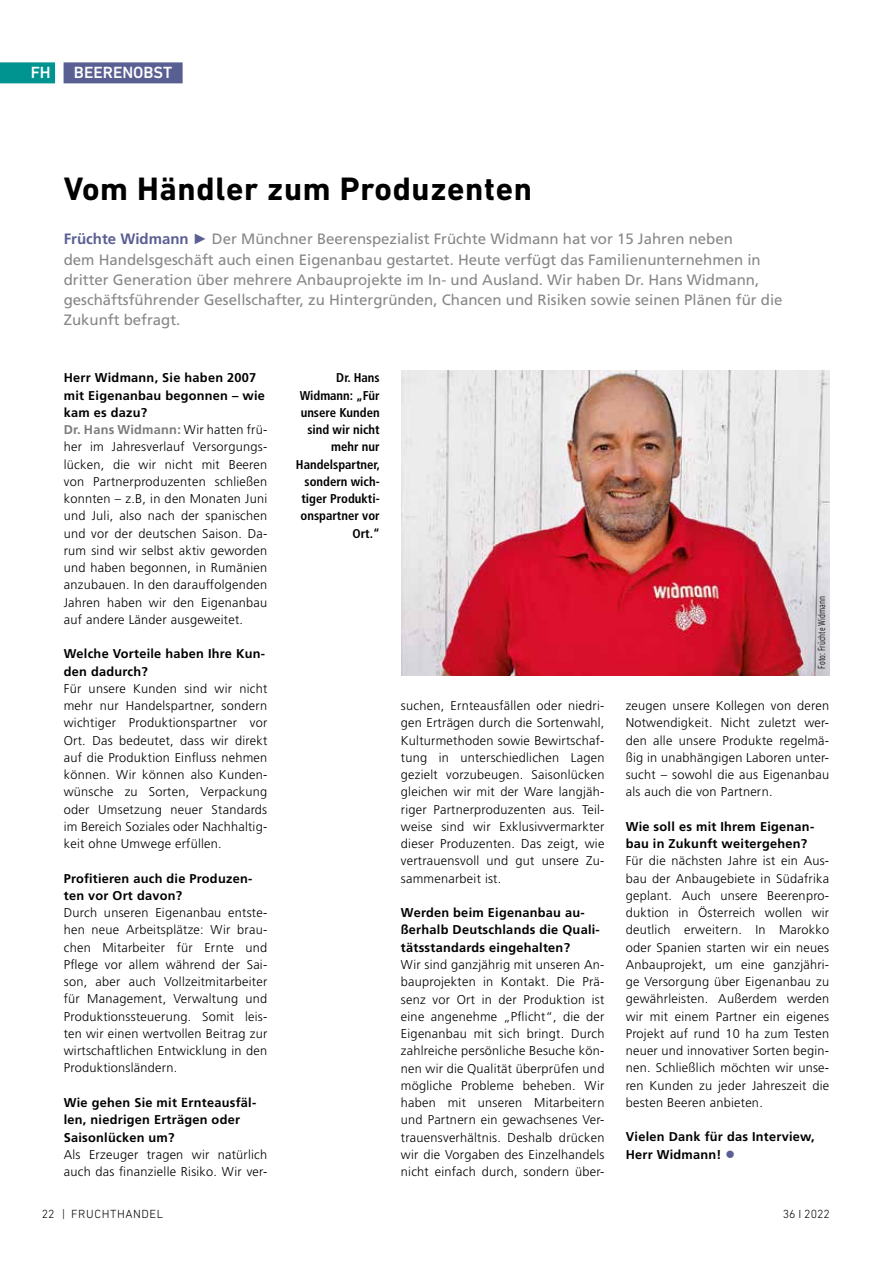
<style>
.page{position:relative;width:893px;height:1263px;background:#fff}
.page>*{position:absolute;margin:0;border:0;box-sizing:border-box;transform-origin:0 0}
.t1{font:700 33px "DIN Next LT Pro";letter-spacing:.02em;color:#000}
.t2{font:500 16.5px "DIN Next LT Pro";color:#fff}
.t3{font:15px/20.2px "Frutiger LT";color:#878787}
.t4{font:300 12.75px/17.2px "Frutiger LT";letter-spacing:.02em;color:#000;text-align:justify}
.t5{font:700 12.75px/17.2px "Frutiger LT";letter-spacing:.02em;color:#000}
.t6{font:700 condensed 12.75px/17.2px "Frutiger LT";color:#000;text-align:right}
.t7{font:300 12px "DIN Next LT Pro";letter-spacing:.05em;color:#000}
.t8{font:300 condensed 10.5px "DIN Next LT Pro";color:#000}
.s1{font-weight:700;color:#5a5f93}
.s2{font-family:"Arial";color:#5a5f93}
.s3{font-weight:700}
.s4{font-weight:700;color:#7c7b7b}
.s5{color:#5a5f93}
</style>
<div class="page">
<div style="left:0;top:62px;width:55px;height:21px;background:#009490"></div>
<div style="left:64px;top:62px;width:119px;height:21px;background:#5a5f93"></div>
<img style="left:401px;top:370px;width:428px;height:306px">
<p class="t2" style="left:31px;top:63px;width:22px">FH</p>
<p class="t2" style="left:74px;top:63px;width:100px">BEERENOBST</p>
<h1 class="t1" style="left:64px;top:170px;width:470px">Vom Händler zum Produzenten</h1>
<p class="t3" style="left:64px;top:229px;width:720px"><span class="s1">Früchte Widmann</span> <span class="s2">►</span> Der Münchner Beerenspezialist Früchte Widmann hat vor 15 Jahren neben<br>dem Handelsgeschäft auch einen Eigenanbau gestartet. Heute verfügt das Familienunternehmen in dritter Generation über mehrere Anbauprojekte im In- und Ausland. Wir haben Dr. Hans Widmann, geschäftsführender Gesellschafter, zu Hintergründen, Chancen und Risiken sowie seinen Plänen für die Zukunft befragt.</p>
<p class="t4" style="left:64px;top:369px;width:205px;text-align:left"><span class="s3">Herr Widmann, Sie haben 2007 mit Eigenanbau begonnen – wie kam es dazu?<br></span><span class="s4">Dr. Hans Widmann:</span> Wir hatten frü&shy;her im Jahresverlauf Versorgungs&shy;lücken, die wir nicht mit Beeren von Partnerproduzenten schließen konnten – z.B, in den Monaten Juni und Juli, also nach der spanischen und vor der deutschen Saison. Da&shy;rum sind wir selbst aktiv geworden und haben begonnen, in Rumänien anzubauen. In den darauffolgenden<br>Jahren haben wir den Eigenanbau auf andere Länder ausgeweitet.</p>
<p class="t5" style="left:64px;top:645px;width:203px">Welche Vorteile haben Ihre Kun&shy;den dadurch?</p>
<p class="t4" style="left:64px;top:680px;width:205px">Für unsere Kunden sind wir nicht mehr nur Handelspartner, sondern wichtiger Produktionspartner vor Ort. Das bedeutet, dass wir direkt auf die Produktion Einfluss nehmen können. Wir können also Kunden&shy;wünsche zu Sorten, Verpackung oder Umsetzung neuer Standards im Bereich Soziales oder Nachhaltig&shy;keit ohne Umwege erfüllen.</p>
<p class="t5" style="left:64px;top:870px;width:190px">Profitieren auch die Produzen&shy;ten vor Ort davon?</p>
<p class="t4" style="left:64px;top:904px;width:205px">Durch unseren Eigenanbau entste&shy;hen neue Arbeitsplätze: Wir brau&shy;chen Mitarbeiter für Ernte und Pflege vor allem während der Sai&shy;son, aber auch Vollzeitmitarbeiter für Management, Verwaltung und Produktionssteuerung. Somit leis&shy;ten wir einen wertvollen Beitrag zur wirtschaftlichen Entwicklung in den Produktionsländern.</p>
<p class="t5" style="left:64px;top:1094px;width:194px">Wie gehen Sie mit Ernteausfäl&shy;len, niedrigen Erträgen oder<br>Saisonlücken um?</p>
<p class="t4" style="left:64px;top:1146px;width:205px">Als Erzeuger tragen wir natürlich auch das finanzielle Risiko. Wir ver-</p>
<p class="t6" style="left:296px;top:369px;width:86px">Dr. Hans<br>Widmann: „Für unsere Kunden sind wir nicht mehr nur<br>Handelspartner, sondern wich&shy;tiger Produkti&shy;onspartner vor<br>Ort.“</p>
<p class="t4" style="left:401px;top:697px;width:205px">suchen, Ernteausfällen oder niedri&shy;gen Erträgen durch die Sortenwahl, Kulturmethoden sowie Bewirtschaf&shy;tung in unterschiedlichen Lagen gezielt vorzubeugen. Saisonlücken gleichen wir mit der Ware langjäh&shy;riger Partnerproduzenten aus. Teil&shy;weise sind wir Exklusivvermarkter dieser Produzenten. Das zeigt, wie vertrauensvoll und gut unsere Zu&shy;sammenarbeit ist.</p>
<p class="t5" style="left:401px;top:904px;width:200px">Werden beim Eigenanbau au&shy;ßerhalb Deutschlands die Quali&shy;tätsstandards eingehalten?</p>
<p class="t4" style="left:401px;top:956px;width:205px">Wir sind ganzjährig mit unseren An&shy;bauprojekten in Kontakt. Die Prä&shy;senz vor Ort in der Produktion ist eine angenehme „Pflicht“, die der Eigenanbau mit sich bringt. Durch zahlreiche persönliche Besuche kön&shy;nen wir die Qualität überprüfen und mögliche Probleme beheben. Wir haben mit unseren Mitarbeitern und Partnern ein gewachsenes Ver&shy;trauensverhältnis. Deshalb drücken wir die Vorgaben des Einzelhandels nicht einfach durch, sondern über-</p>
<p class="t8" style="left:816px;top:668px;width:74px;rotate:-90deg">Foto: Früchte Widmann</p>
<p class="t4" style="left:626px;top:697px;width:205px">zeugen unsere Kollegen von deren Notwendigkeit. Nicht zuletzt wer&shy;den alle unsere Produkte regelmä&shy;ßig in unabhängigen Laboren unter&shy;sucht – sowohl die aus Eigenanbau als auch die von Partnern.</p>
<p class="t5" style="left:626px;top:818px;width:190px">Wie soll es mit Ihrem Eigenan&shy;bau in Zukunft weitergehen?</p>
<p class="t4" style="left:626px;top:852px;width:205px">Für die nächsten Jahre ist ein Aus&shy;bau der Anbaugebiete in Südafrika geplant. Auch unsere Beerenpro&shy;duktion in Österreich wollen wir deutlich erweitern. In Marokko oder Spanien starten wir ein neues Anbauprojekt, um eine ganzjähri&shy;ge Versorgung über Eigenanbau zu gewährleisten. Außerdem werden wir mit einem Partner ein eigenes Projekt auf rund 10 ha zum Testen neuer und innovativer Sorten begin&shy;nen. Schließlich möchten wir unse&shy;ren Kunden zu jeder Jahreszeit die besten Beeren anbieten.</p>
<p class="t5" style="left:626px;top:1128px;width:190px">Vielen Dank für das Interview,<br>Herr Widmann! <span class="s5">●</span></p>
<p class="t7" style="left:42px;top:1206px;width:123px">22 | FRUCHTHANDEL</p>
<p class="t7" style="left:783px;top:1206px;width:49px">36 I 2022</p>
</div>
